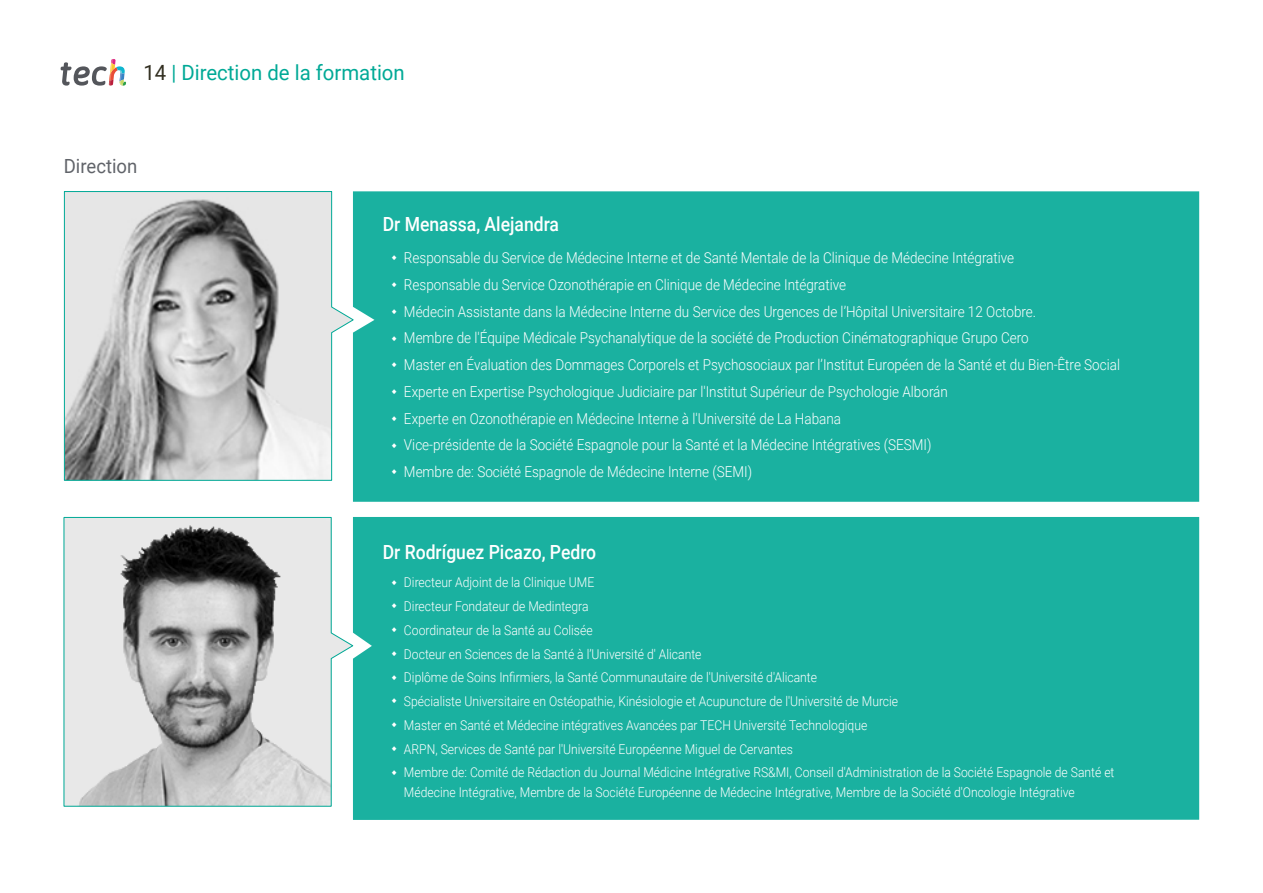
<style>
.page{position:relative;width:1263px;height:893px;background:#fff}
.page>*{position:absolute;margin:0;border:0;box-sizing:border-box;transform-origin:0 0}
.t1{font:21px "Roboto";color:#00a996}
.t2{font:500 19.5px "Roboto";color:#fff;scale:.9 1}
.t3{font:19.5px "Roboto";color:#61646a;scale:.95 1}
.t4{font:300 15px/26.7px "Roboto";color:#fff;scale:.9 1}
.t5{font:300 13.5px/23.7px "Roboto";color:#fff;scale:.9 1}
.s1{color:#312e20}
</style>
<div class="page">
<svg style="left:61px;top:59px;width:65px;height:27px"></svg>
<div style="left:353px;top:191px;width:846px;height:311px;background:#1ab1a0"></div>
<svg style="left:64px;top:191px;width:290px;height:290px;background:#c1c4c3"></svg>
<div style="left:353px;top:517px;width:846px;height:303px;background:#1ab1a0"></div>
<svg style="left:64px;top:517px;width:289px;height:290px;background:#bfc1c0"></svg>
<svg style="left:392px;top:255px;width:5px;height:5px"></svg>
<svg style="left:392px;top:282px;width:5px;height:5px"></svg>
<svg style="left:392px;top:309px;width:5px;height:5px"></svg>
<svg style="left:392px;top:336px;width:5px;height:5px"></svg>
<svg style="left:392px;top:362px;width:5px;height:5px"></svg>
<svg style="left:392px;top:389px;width:5px;height:5px"></svg>
<svg style="left:392px;top:416px;width:5px;height:5px"></svg>
<svg style="left:392px;top:443px;width:5px;height:5px"></svg>
<svg style="left:392px;top:469px;width:5px;height:5px"></svg>
<svg style="left:392px;top:580px;width:5px;height:5px"></svg>
<svg style="left:392px;top:603px;width:5px;height:5px"></svg>
<svg style="left:392px;top:627px;width:5px;height:5px"></svg>
<svg style="left:392px;top:651px;width:5px;height:5px"></svg>
<svg style="left:392px;top:675px;width:5px;height:5px"></svg>
<svg style="left:392px;top:698px;width:5px;height:5px"></svg>
<svg style="left:392px;top:722px;width:5px;height:5px"></svg>
<svg style="left:392px;top:746px;width:5px;height:5px"></svg>
<svg style="left:392px;top:770px;width:5px;height:5px"></svg>
<h1 class="t1" style="left:144px;top:57px;width:263px"><span class="s1">14</span> | Direction de la formation</h1>
<h2 class="t3" style="left:64px;top:152px;width:79px">Direction</h2>
<h2 class="t2" style="left:383px;top:211px;width:198px">Dr Menassa, Alejandra</h2>
<p class="t4" style="left:404px;top:244px;width:797px">Responsable du Service de Médecine Interne et de Santé Mentale de la Clinique de Médecine Intégrative<br>Responsable du Service Ozonothérapie en Clinique de Médecine Intégrative<br>Médecin Assistante dans la Médecine Interne du Service des Urgences de l’Hôpital Universitaire 12 Octobre.<br>Membre de l'Équipe Médicale Psychanalytique de la société de Production Cinématographique Grupo Cero<br>Master en Évaluation des Dommages Corporels et Psychosociaux par l’Institut Européen de la Santé et du Bien-Être Social Experte en Expertise Psychologique Judiciaire par l'Institut Supérieur de Psychologie Alborán<br>Experte en Ozonothérapie en Médecine Interne à l'Université de La Habana<br>Vice-présidente de la Société Espagnole pour la Santé et la Médecine Intégratives (SESMI)<br>Membre de: Société Espagnole de Médecine Interne (SEMI)</p>
<h2 class="t2" style="left:383px;top:538px;width:239px">Dr Rodríguez Picazo, Pedro</h2>
<p class="t5" style="left:404px;top:570px;width:791px">Directeur Adjoint de la Clinique UME<br>Directeur Fondateur de Medintegra<br>Coordinateur de la Santé au Colisée<br>Docteur en Sciences de la Santé à l’Université d' Alicante<br>Diplôme de Soins Infirmiers, la Santé Communautaire de l'Université d'Alicante<br>Spécialiste Universitaire en Ostéopathie, Kinésiologie et Acupuncture de l'Université de Murcie<br>Master en Santé et Médecine intégratives Avancées par TECH Université Technologique<br>ARPN, Services de Santé par l'Université Européenne Miguel de Cervantes<br>Membre de: Comité de Rédaction du Journal Médicine Intégrative RS&amp;MI, Conseil d'Administration de la Société Espagnole de Santé et</p>
<p class="t5" style="left:404px;top:780px;width:747px">Médecine Intégrative, Membre de la Société Européenne de Médecine Intégrative, Membre de la Société d'Oncologie Intégrative</p>
</div>
